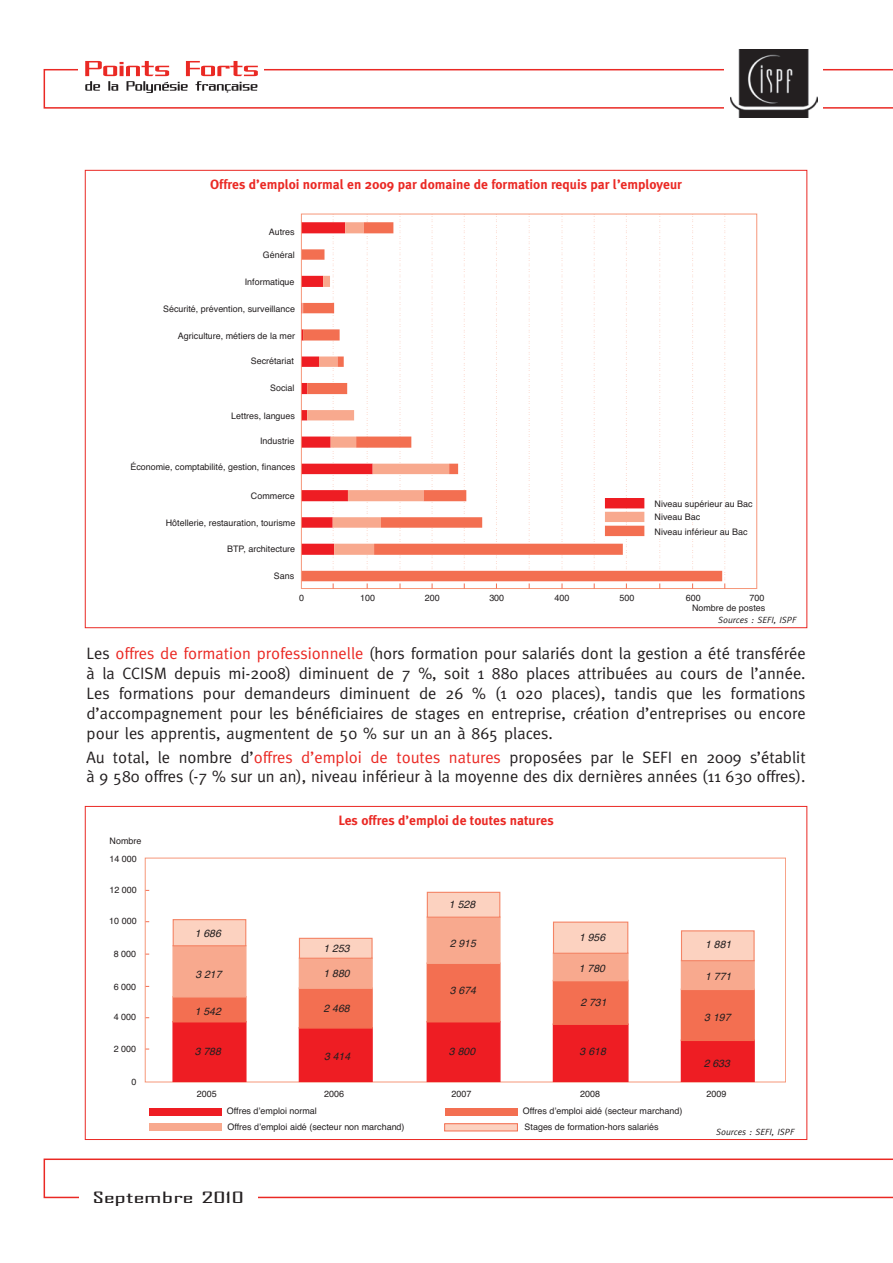
<style>
.page{position:relative;width:893px;height:1263px;background:#fff}
.page>*{position:absolute;margin:0;border:0;box-sizing:border-box;transform-origin:0 0}
.t1{font:16.5px/19.8px "Meta";color:#231f20;text-align:justify}
.t2{font:15px "Bureau Agency";color:#231f20;scale:2 1}
.t3{font:700 13.5px "Meta Plus";color:#ea2924}
.t4{font:italic 10.5px "Helvetica";color:#231f20}
.t5{font:9px/9.9px "Helvetica";color:#231f20;text-align:right}
.t6{font:italic 9px "Meta";color:#231f20}
.s1{color:#ea2924}
</style>
<div class="page">
<img style="left:737px;top:49px;width:75px;height:69px">
<svg style="left:44px;top:1158px;width:849px;height:40px"></svg>
<svg style="left:44px;top:61px;width:849px;height:48px"></svg>
<div style="left:79px;top:1191px;width:179px;height:27px;background:#fff"></div>
<svg style="left:172px;top:891px;width:584px;height:192px"></svg>
<div style="left:149px;top:1108px;width:73px;height:7px;background:#ee1d23"></div>
<div style="left:445px;top:1108px;width:72px;height:7px;background:#f36f51"></div>
<div style="left:149px;top:1124px;width:73px;height:7px;background:#f8a98e"></div>
<div style="left:445px;top:1124px;width:72px;height:7px;background:#fcd2c0"></div>
<div style="left:444px;top:1123px;width:74px;height:8px;border:1px solid #f36f51"></div>
<svg style="left:373px;top:222px;width:349px;height:359px"></svg>
<svg style="left:302px;top:214px;width:71px;height:375px"></svg>
<svg style="left:400px;top:214px;width:1px;height:375px"></svg>
<svg style="left:432px;top:214px;width:1px;height:375px"></svg>
<svg style="left:464px;top:214px;width:1px;height:375px"></svg>
<svg style="left:496px;top:214px;width:1px;height:375px"></svg>
<svg style="left:529px;top:214px;width:1px;height:375px"></svg>
<svg style="left:562px;top:214px;width:1px;height:375px"></svg>
<svg style="left:594px;top:214px;width:1px;height:375px"></svg>
<svg style="left:626px;top:214px;width:1px;height:375px"></svg>
<svg style="left:659px;top:214px;width:1px;height:375px"></svg>
<svg style="left:692px;top:214px;width:1px;height:375px"></svg>
<svg style="left:724px;top:214px;width:1px;height:375px"></svg>
<div style="left:605px;top:498px;width:39px;height:10px;background:#ee1d23"></div>
<div style="left:605px;top:526px;width:39px;height:10px;background:#f36f51"></div>
<div style="left:605px;top:512px;width:39px;height:9px;background:#f8a98e"></div>
<div style="left:605px;top:512px;width:39px;height:10px;border:1px solid #f8a98e"></div>
<p class="t3" style="left:210px;top:176px;width:473px">Offres d’emploi normal en 2009 par domaine de formation requis par l’employeur</p>
<p class="t5" style="left:269px;top:227px;width:27px">Autres</p>
<p class="t5" style="left:263px;top:250px;width:33px">Général</p>
<p class="t5" style="left:245px;top:277px;width:51px">Informatique</p>
<p class="t5" style="left:163px;top:304px;width:134px">Sécurité, prévention, surveillance</p>
<p class="t5" style="left:178px;top:331px;width:119px">Agriculture, métiers de la mer</p>
<p class="t5" style="left:251px;top:356px;width:45px">Secrétariat</p>
<p class="t5" style="left:270px;top:383px;width:26px">Social</p>
<p class="t5" style="left:231px;top:411px;width:65px">Lettres, langues</p>
<p class="t5" style="left:260px;top:436px;width:36px">Industrie</p>
<p class="t5" style="left:130px;top:462px;width:166px">Économie, comptabilité, gestion, finances</p>
<p class="t5" style="left:251px;top:491px;width:45px">Commerce</p>
<p class="t5" style="left:166px;top:518px;width:131px">Hôtellerie, restauration, tourisme</p>
<p class="t5" style="left:227px;top:544px;width:70px">BTP, architecture</p>
<p class="t5" style="left:274px;top:571px;width:22px">Sans</p>
<p class="t5" style="left:299px;top:593px;width:6px">0</p>
<p class="t5" style="left:360px;top:593px;width:16px">100</p>
<p class="t5" style="left:425px;top:593px;width:16px">200</p>
<p class="t5" style="left:489px;top:593px;width:16px">300</p>
<p class="t5" style="left:555px;top:593px;width:16px">400</p>
<p class="t5" style="left:620px;top:593px;width:16px">500</p>
<p class="t5" style="left:686px;top:593px;width:16px">600</p>
<p class="t5" style="left:655px;top:499px;width:100px">Niveau supérieur au Bac</p>
<p class="t5" style="left:655px;top:527px;width:95px">Niveau inférieur au Bac</p>
<p class="t5" style="left:655px;top:513px;width:47px">Niveau Bac</p>
<p class="t5" style="left:692px;top:593px;width:75px">700<br>Nombre de postes</p>
<p class="t6" style="left:718px;top:614px;width:80px">Sources : SEFI, ISPF</p>
<p class="t1" style="left:87px;top:644px;width:721px">Les <span class="s1">offres de formation professionnelle</span> (hors formation pour salariés dont la gestion a été transférée à la CCISM depuis mi-2008) diminuent de 7 %, soit 1 880 places attribuées au cours de l’année.<br>Les formations pour demandeurs diminuent de 26 % (1 020 places), tandis que les formations d’accompagnement pour les bénéficiaires de stages en entreprise, création d’entreprises ou encore pour les apprentis, augmentent de 50 % sur un an à 865 places.</p>
<p class="t1" style="left:87px;top:747px;width:721px">Au total, le nombre d’<span class="s1">offres d’emploi de toutes natures</span> proposées par le SEFI en 2009 s’établit à 9 580 offres (-7 % sur un an), niveau inférieur à la moyenne des dix dernières années (11 630 offres).</p>
<p class="t5" style="left:110px;top:836px;width:33px">Nombre</p>
<p class="t5" style="left:109px;top:854px;width:29px">14 000</p>
<p class="t5" style="left:109px;top:885px;width:29px">12 000</p>
<p class="t5" style="left:109px;top:916px;width:29px">10 000</p>
<p class="t5" style="left:114px;top:949px;width:24px">8 000</p>
<p class="t5" style="left:114px;top:982px;width:24px">6 000</p>
<p class="t5" style="left:114px;top:1012px;width:24px">4 000</p>
<p class="t5" style="left:114px;top:1044px;width:24px">2 000</p>
<p class="t5" style="left:131px;top:1077px;width:6px">0</p>
<p class="t4" style="left:195px;top:925px;width:28px">1 686</p>
<p class="t4" style="left:195px;top:966px;width:28px">3 217</p>
<p class="t4" style="left:195px;top:1003px;width:28px">1 542</p>
<p class="t4" style="left:195px;top:1043px;width:28px">3 788</p>
<p class="t3" style="left:338px;top:812px;width:217px">Les offres d’emploi de toutes natures</p>
<p class="t4" style="left:324px;top:940px;width:28px">1 253</p>
<p class="t4" style="left:323px;top:965px;width:28px">1 880</p>
<p class="t4" style="left:323px;top:1000px;width:28px">2 468</p>
<p class="t4" style="left:324px;top:1048px;width:28px">3 414</p>
<p class="t4" style="left:449px;top:896px;width:28px">1 528</p>
<p class="t4" style="left:450px;top:935px;width:28px">2 915</p>
<p class="t4" style="left:450px;top:982px;width:28px">3 674</p>
<p class="t4" style="left:449px;top:1043px;width:28px">3 800</p>
<p class="t4" style="left:579px;top:929px;width:28px">1 956</p>
<p class="t4" style="left:579px;top:960px;width:28px">1 780</p>
<p class="t4" style="left:580px;top:994px;width:28px">2 731</p>
<p class="t4" style="left:580px;top:1043px;width:28px">3 618</p>
<p class="t4" style="left:705px;top:936px;width:28px">1 881</p>
<p class="t4" style="left:705px;top:968px;width:28px">1 771</p>
<p class="t4" style="left:704px;top:1009px;width:28px">3 197</p>
<p class="t4" style="left:704px;top:1054px;width:28px">2 633</p>
<p class="t5" style="left:197px;top:1089px;width:21px">2005</p>
<p class="t5" style="left:324px;top:1089px;width:21px">2006</p>
<p class="t5" style="left:452px;top:1089px;width:21px">2007</p>
<p class="t5" style="left:580px;top:1089px;width:21px">2008</p>
<p class="t5" style="left:706px;top:1089px;width:21px">2009</p>
<p class="t5" style="left:227px;top:1106px;width:91px">Offres d’emploi normal</p>
<p class="t5" style="left:523px;top:1106px;width:161px">Offres d’emploi aidé (secteur marchand)</p>
<p class="t5" style="left:227px;top:1122px;width:179px">Offres d’emploi aidé (secteur non marchand)</p>
<p class="t5" style="left:525px;top:1122px;width:136px">Stages de formation-hors salariés</p>
<p class="t6" style="left:716px;top:1126px;width:80px">Sources : SEFI, ISPF</p>
<p class="t2" style="left:93px;top:1189px;width:77px">Septembre 2010</p>
</div>
